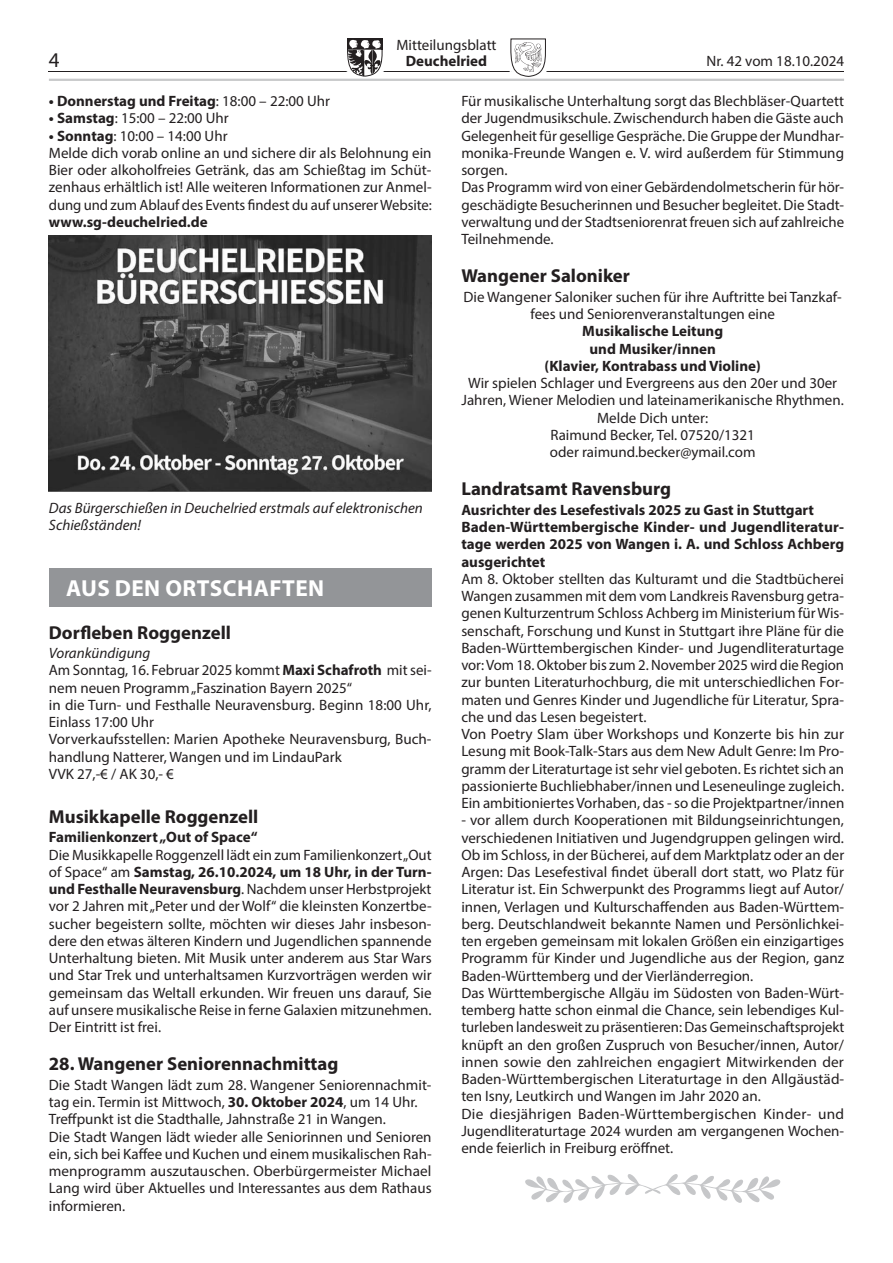
<style>
.page{position:relative;width:893px;height:1263px;background:#fff}
.page>*{position:absolute;margin:0;border:0;box-sizing:border-box;transform-origin:0 0}
.t1{font:700 23.25px "Myriad Pro";letter-spacing:.02em;color:#fff}
.t2{font:21px "Myriad Pro";color:#231f20}
.t3{font:700 18.75px "Myriad Pro";color:#231f20}
.t4{font:15px/17.2px "Myriad Pro";color:#231f20}
.t5{font:700 15px/17.2px "Myriad Pro";color:#231f20;text-align:center}
.t6{font:italic 15px/17.2px "Myriad Pro";color:#231f20}
.s1{font-weight:400}
.s2{font-weight:700}
.s3{font-style:italic}
</style>
<div class="page">
<hr style="left:49px;top:71px;width:795px;height:1px;background:#231f20">
<svg style="left:347px;top:38px;width:36px;height:39px"></svg>
<svg style="left:510px;top:38px;width:36px;height:39px"></svg>
<img style="left:513px;top:40px;width:30px;height:33px">
<hr style="left:49px;top:79px;width:795px;height:2px;background:#c7c8ca">
<img style="left:49px;top:236px;width:383px;height:255px">
<div style="left:49px;top:568px;width:383px;height:38px;background:#939598"></div>
<svg style="left:525px;top:1174px;width:255px;height:29px"></svg>
<p class="t4" style="left:396px;top:36px;width:102px">Mitteilungsblatt</p>
<h2 class="t2" style="left:49px;top:47px;width:12px">4</h2>
<p class="t5" style="left:406px;top:52px;width:83px">Deuchelried</p>
<p class="t4" style="left:706px;top:52px;width:139px">Nr. 42 vom 18.10.2024</p>
<p class="t5" style="left:49px;top:92px;width:283px">• Donnerstag und Freitag<span class="s1">: 18:00 – 22:00 Uhr</span></p>
<p class="t4" style="left:49px;top:110px;width:181px"><span class="s2">• Samstag</span>: 15:00 – 22:00 Uhr</p>
<p class="t4" style="left:49px;top:127px;width:384px"><span class="s2">• Sonntag</span>: 10:00 – 14:00 Uhr<br>Melde dich vorab online an und sichere dir als Belohnung ein Bier oder alkoholfreies Getränk, das am Schießtag im Schüt&shy;zenhaus erhältlich ist! Alle weiteren Informationen zur Anmel&shy;dung und zum Ablauf des Events findest du auf unserer Website:</p>
<p class="t5" style="left:49px;top:213px;width:160px">www.sg-deuchelried.de</p>
<p class="t4" style="left:461px;top:92px;width:384px">Für musikalische Unterhaltung sorgt das Blechbläser-Quartett der Jugendmusikschule. Zwischendurch haben die Gäste auch Gelegenheit für gesellige Gespräche. Die Gruppe der Mundhar&shy;monika-Freunde Wangen e. V. wird außerdem für Stimmung sorgen.<br>Das Programm wird von einer Gebärdendolmetscherin für hör&shy;geschädigte Besucherinnen und Besucher begleitet. Die Stadt&shy;verwaltung und der Stadtseniorenrat freuen sich auf zahlreiche Teilnehmende.</p>
<p class="t3" style="left:461px;top:264px;width:170px">Wangener Saloniker</p>
<p class="t4" style="left:464px;top:288px;width:380px;text-align:center">Die Wangener Saloniker suchen für ihre Auftritte bei Tanzkaf&shy;fees und Seniorenveranstaltungen eine</p>
<p class="t5" style="left:545px;top:322px;width:218px">Musikalische Leitung<br>und Musiker/innen<br>(Klavier, Kontrabass und Violine)</p>
<p class="t4" style="left:461px;top:374px;width:384px;text-align:center">Wir spielen Schlager und Evergreens aus den 20er und 30er Jahren, Wiener Melodien und lateinamerikanische Rhythmen.<br>Melde Dich unter:<br>Raimund Becker, Tel. 07520/1321<br>oder raimund.becker@ymail.com</p>
<p class="t3" style="left:461px;top:477px;width:211px">Landratsamt Ravensburg</p>
<p class="t5" style="left:461px;top:501px;width:384px;text-align:left">Ausrichter des Lesefestivals 2025 zu Gast in Stuttgart Baden-Württembergische Kinder- und Jugendliteratur&shy;tage werden 2025 von Wangen i. A. und Schloss Achberg ausgerichtet</p>
<p class="t4" style="left:461px;top:570px;width:384px">Am 8. Oktober stellten das Kulturamt und die Stadtbücherei Wangen zusammen mit dem vom Landkreis Ravensburg getra&shy;genen Kulturzentrum Schloss Achberg im Ministerium für Wis&shy;senschaft, Forschung und Kunst in Stuttgart ihre Pläne für die Baden-Württembergischen Kinder- und Jugendliteraturtage vor: Vom 18. Oktober bis zum 2. November 2025 wird die Region zur bunten Literaturhochburg, die mit unterschiedlichen For&shy;maten und Genres Kinder und Jugendliche für Literatur, Spra&shy;che und das Lesen begeistert.<br>Von Poetry Slam über Workshops und Konzerte bis hin zur Lesung mit Book-Talk-Stars aus dem New Adult Genre: Im Pro&shy;gramm der Literaturtage ist sehr viel geboten. Es richtet sich an passionierte Buchliebhaber/innen und Leseneulinge zugleich.<br>Ein ambitioniertes Vorhaben, das - so die Projektpartner/innen</p>
<p class="t4" style="left:461px;top:811px;width:384px">- vor allem durch Kooperationen mit Bildungseinrichtungen, verschiedenen Initiativen und Jugendgruppen gelingen wird.<br>Ob im Schloss, in der Bücherei, auf dem Marktplatz oder an der Argen: Das Lesefestival findet überall dort statt, wo Platz für Literatur ist. Ein Schwerpunkt des Programms liegt auf Autor/ innen, Verlagen und Kulturschaffenden aus Baden-Württem&shy;berg. Deutschlandweit bekannte Namen und Persönlichkei&shy;ten ergeben gemeinsam mit lokalen Größen ein einzigartiges Programm für Kinder und Jugendliche aus der Region, ganz Baden-Württemberg und der Vierländerregion.<br>Das Württembergische Allgäu im Südosten von Baden-Würt&shy;temberg hatte schon einmal die Chance, sein lebendiges Kul&shy;turleben landesweit zu präsentieren: Das Gemeinschaftsprojekt knüpft an den großen Zuspruch von Besucher/innen, Autor/ innen sowie den zahlreichen engagiert Mitwirkenden der Baden-Württembergischen Literaturtage in den Allgäustäd&shy;ten Isny, Leutkirch und Wangen im Jahr 2020 an.<br>Die diesjährigen Baden-Württembergischen Kinder- und Jugendliteraturtage 2024 wurden am vergangenen Wochen&shy;ende feierlich in Freiburg eröffnet.</p>
<p class="t6" style="left:49px;top:499px;width:376px">Das Bürgerschießen in Deuchelried erstmals auf elektronischen<br>Schießständen!</p>
<h1 class="t1" style="left:66px;top:573px;width:260px">AUS DEN ORTSCHAFTEN</h1>
<p class="t3" style="left:49px;top:620px;width:184px">Dorfleben Roggenzell</p>
<p class="t4" style="left:49px;top:644px;width:384px"><span class="s3">Vorankündigung<br></span>Am Sonntag, 16. Februar 2025 kommt <span class="s2">Maxi Schafroth</span> mit sei&shy;nem neuen Programm „Faszination Bayern 2025“<br>in die Turn- und Festhalle Neuravensburg. Beginn 18:00 Uhr, Einlass 17:00 Uhr<br>Vorverkaufsstellen: Marien Apotheke Neuravensburg, Buch&shy;handlung Natterer, Wangen und im LindauPark<br>VVK 27,-€ / AK 30,- €</p>
<p class="t3" style="left:49px;top:804px;width:211px">Musikkapelle Roggenzell</p>
<p class="t5" style="left:49px;top:828px;width:210px">Familienkonzert „Out of Space“</p>
<p class="t4" style="left:49px;top:846px;width:384px;text-align:justify">Die Musikkapelle Roggenzell lädt ein zum Familienkonzert „Out of Space“ am <span class="s2">Samstag, 26.10.2024, um 18 Uhr, in der Turn&shy;und Festhalle Neuravensburg</span>. Nachdem unser Herbstprojekt vor 2 Jahren mit „Peter und der Wolf“ die kleinsten Konzertbe&shy;sucher begeistern sollte, möchten wir dieses Jahr insbeson&shy;dere den etwas älteren Kindern und Jugendlichen spannende Unterhaltung bieten. Mit Musik unter anderem aus Star Wars und Star Trek und unterhaltsamen Kurzvorträgen werden wir gemeinsam das Weltall erkunden. Wir freuen uns darauf, Sie auf unsere musikalische Reise in ferne Galaxien mitzunehmen.<br>Der Eintritt ist frei.</p>
<p class="t3" style="left:49px;top:1052px;width:291px">28. Wangener Seniorennachmittag</p>
<p class="t4" style="left:49px;top:1076px;width:384px">Die Stadt Wangen lädt zum 28. Wangener Seniorennachmit&shy;tag ein. Termin ist Mittwoch, <span class="s2">30. Oktober 2024</span>, um 14 Uhr.<br>Treffpunkt ist die Stadthalle, Jahnstraße 21 in Wangen.<br>Die Stadt Wangen lädt wieder alle Seniorinnen und Senioren ein, sich bei Kaffee und Kuchen und einem musikalischen Rah&shy;menprogramm auszutauschen. Oberbürgermeister Michael Lang wird über Aktuelles und Interessantes aus dem Rathaus informieren.</p>
</div>
